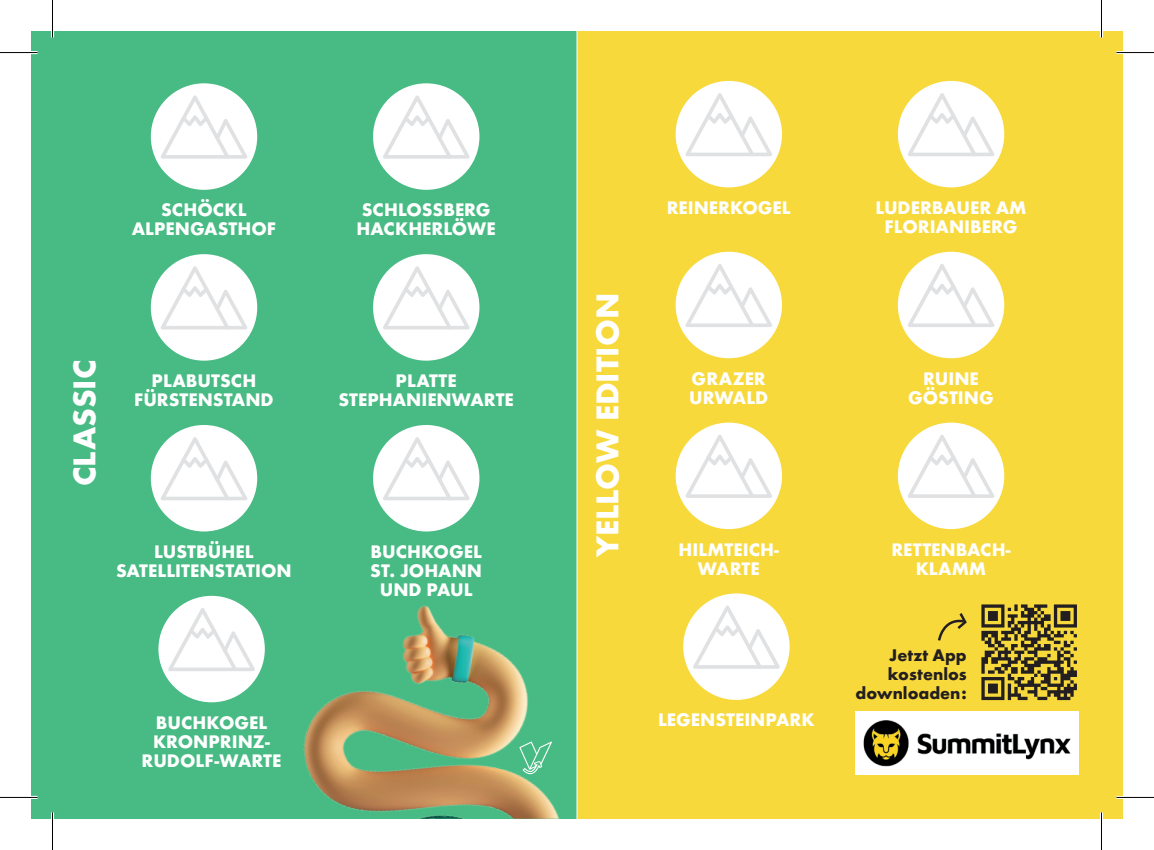
<style>
.page{position:relative;width:1154px;height:850px;background:#fff}
.page>*{position:absolute;margin:0;border:0;box-sizing:border-box;transform-origin:0 0}
.t1{font:700 32.75px "Futura";color:#fff}
.t2{font:700 19px/19px "Futura";color:#fff;text-align:center}
.t3{font:700 17.5px/19px "Futura";color:#231f20;text-align:right}
</style>
<div class="page">
<div style="left:31px;top:31px;width:546px;height:787px;background:#47bb83"></div>
<div style="left:577px;top:31px;width:546px;height:787px;background:#f8d93b"></div>
<hr style="left:576px;top:31px;width:1px;height:787px;background:#fff">
<div style="left:151px;top:83px;width:106px;height:107px;background:#fff;border-radius:50%"></div>
<div style="left:151px;top:254px;width:106px;height:106px;background:#fff;border-radius:50%"></div>
<div style="left:151px;top:425px;width:106px;height:106px;background:#fff;border-radius:50%"></div>
<div style="left:158px;top:595px;width:107px;height:107px;background:#fff;border-radius:50%"></div>
<div style="left:373px;top:83px;width:106px;height:107px;background:#fff;border-radius:50%"></div>
<div style="left:373px;top:254px;width:106px;height:106px;background:#fff;border-radius:50%"></div>
<div style="left:373px;top:425px;width:106px;height:106px;background:#fff;border-radius:50%"></div>
<svg style="left:161px;top:95px;width:86px;height:63px"></svg>
<svg style="left:161px;top:266px;width:86px;height:63px"></svg>
<svg style="left:161px;top:436px;width:86px;height:64px"></svg>
<svg style="left:168px;top:607px;width:55px;height:63px"></svg>
<svg style="left:383px;top:95px;width:87px;height:63px"></svg>
<svg style="left:383px;top:266px;width:87px;height:63px"></svg>
<svg style="left:383px;top:436px;width:87px;height:64px"></svg>
<div style="left:676px;top:81px;width:106px;height:106px;background:#fff;border-radius:50%"></div>
<div style="left:676px;top:251px;width:106px;height:107px;background:#fff;border-radius:50%"></div>
<div style="left:676px;top:422px;width:106px;height:107px;background:#fff;border-radius:50%"></div>
<div style="left:683px;top:593px;width:107px;height:106px;background:#fff;border-radius:50%"></div>
<div style="left:898px;top:81px;width:106px;height:106px;background:#fff;border-radius:50%"></div>
<div style="left:898px;top:251px;width:106px;height:107px;background:#fff;border-radius:50%"></div>
<div style="left:898px;top:422px;width:106px;height:107px;background:#fff;border-radius:50%"></div>
<svg style="left:685px;top:93px;width:87px;height:63px"></svg>
<svg style="left:685px;top:263px;width:87px;height:64px"></svg>
<svg style="left:685px;top:434px;width:87px;height:63px"></svg>
<svg style="left:693px;top:605px;width:87px;height:63px"></svg>
<svg style="left:908px;top:93px;width:86px;height:63px"></svg>
<svg style="left:908px;top:263px;width:86px;height:64px"></svg>
<svg style="left:908px;top:434px;width:86px;height:63px"></svg>
<img style="left:223px;top:529px;width:355px;height:289px">
<img style="left:855px;top:711px;width:224px;height:63px">
<svg style="left:938px;top:613px;width:29px;height:28px"></svg>
<svg style="left:981px;top:604px;width:96px;height:95px"></svg>
<hr style="left:0;top:51px;width:38px;height:3px;background:#fff">
<hr style="left:1116px;top:51px;width:38px;height:3px;background:#fff">
<hr style="left:0;top:795px;width:38px;height:3px;background:#fff">
<hr style="left:1116px;top:795px;width:38px;height:3px;background:#fff">
<hr style="left:51px;top:0;width:3px;height:38px;background:#fff">
<hr style="left:51px;top:812px;width:3px;height:37px;background:#fff">
<hr style="left:1100px;top:0;width:3px;height:38px;background:#fff">
<hr style="left:1100px;top:812px;width:3px;height:37px;background:#fff">
<hr style="left:0;top:52px;width:38px;height:1px;background:#000">
<hr style="left:1116px;top:52px;width:38px;height:1px;background:#000">
<hr style="left:0;top:796px;width:38px;height:1px;background:#000">
<hr style="left:1116px;top:796px;width:38px;height:1px;background:#000">
<hr style="left:52px;top:0;width:1px;height:38px;background:#000">
<hr style="left:52px;top:812px;width:1px;height:37px;background:#000">
<hr style="left:1101px;top:0;width:1px;height:38px;background:#000">
<hr style="left:1101px;top:812px;width:1px;height:37px;background:#000">
<p class="t2" style="left:132px;top:199px;width:146px">SCHÖCKL<br>ALPENGASTHOF</p>
<p class="t2" style="left:357px;top:199px;width:141px;text-align:left">SCHLOSSBERG<br>HACKHERLÖWE</p>
<h1 class="t1" style="left:60px;top:486px;width:128px;rotate:-90deg">CLASSIC</h1>
<p class="t2" style="left:134px;top:369px;width:141px">PLABUTSCH<br>FÜRSTENSTAND</p>
<p class="t2" style="left:116px;top:540px;width:177px">LUSTBÜHEL<br>SATELLITENSTATION</p>
<p class="t2" style="left:142px;top:711px;width:141px">BUCHKOGEL<br>KRONPRINZ-<br>RUDOLF-WARTE</p>
<p class="t2" style="left:338px;top:369px;width:177px">PLATTE<br>STEPHANIENWARTE</p>
<p class="t2" style="left:370px;top:540px;width:113px">BUCHKOGEL<br>ST. JOHANN<br>UND PAUL</p>
<h1 class="t1" style="left:583px;top:557px;width:265px;rotate:-90deg">YELLOW EDITION</h1>
<p class="t2" style="left:667px;top:196px;width:125px">REINERKOGEL</p>
<p class="t2" style="left:689px;top:367px;width:81px;text-align:left">GRAZER<br>URWALD</p>
<p class="t2" style="left:678px;top:538px;width:102px">HILMTEICH-<br>WARTE</p>
<p class="t2" style="left:658px;top:708px;width:158px">LEGENSTEINPARK</p>
<p class="t2" style="left:875px;top:196px;width:153px">LUDERBAUER AM<br>FLORIANIBERG</p>
<p class="t2" style="left:908px;top:367px;width:87px">RUINE<br>GÖSTING</p>
<p class="t2" style="left:891px;top:538px;width:120px">RETTENBACH-<br>KLAMM</p>
<p class="t3" style="left:855px;top:644px;width:113px">Jetzt App kostenlos downloaden:</p>
</div>
